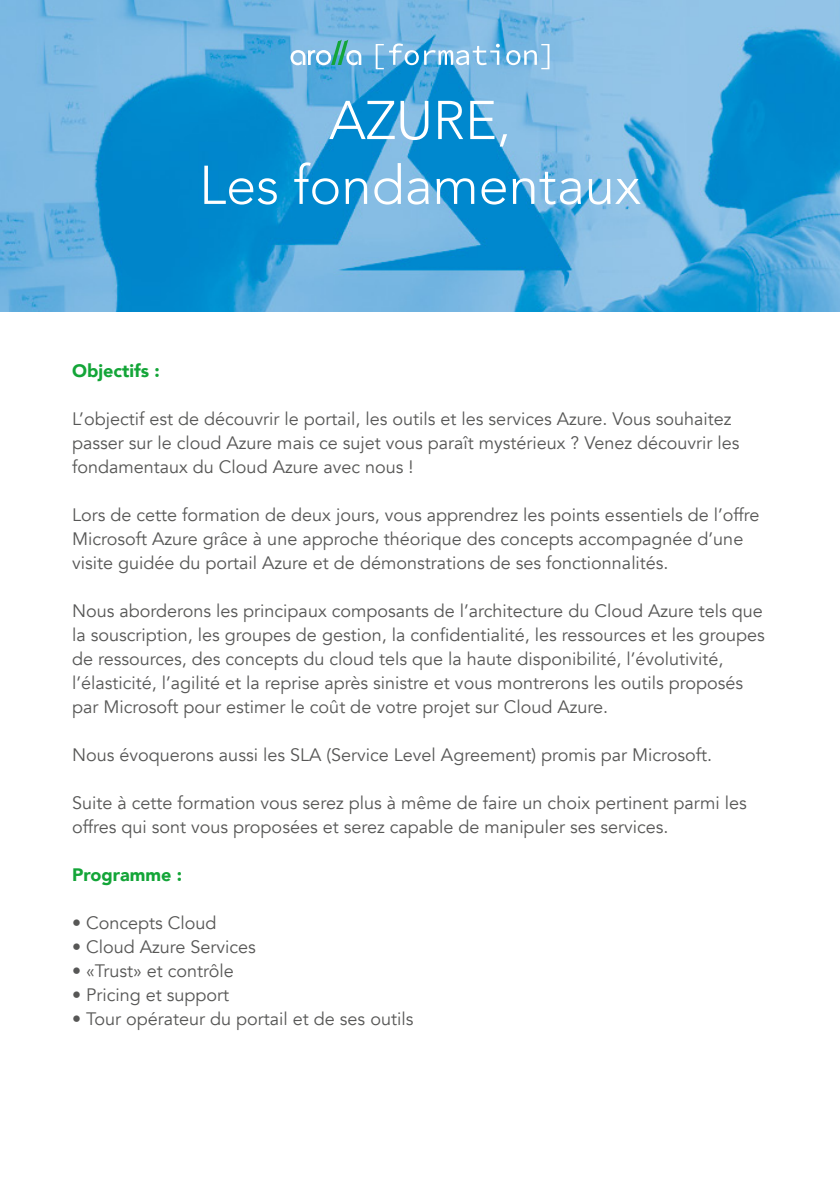
<style>
.page{position:relative;width:840px;height:1191px;background:#fff}
.page>*{position:absolute;margin:0;border:0;box-sizing:border-box;transform-origin:0 0}
.t1{font:300 54px "Avenir";color:#fff}
.t2{font:18px/24px "Avenir";color:#575756}
.t3{font:900 18px "Avenir";color:#13a538}
</style>
<div class="page">
<img style="left:0;top:0;width:839px;height:312px">
<svg style="left:290px;top:40px;width:71px;height:25px"></svg>
<svg style="left:375px;top:44px;width:8px;height:25px"></svg>
<svg style="left:389px;top:43px;width:29px;height:22px"></svg>
<svg style="left:424px;top:44px;width:75px;height:21px"></svg>
<svg style="left:506px;top:44px;width:43px;height:25px"></svg>
<p class="t1" style="left:329px;top:88px;width:184px">AZURE,</p>
<p class="t1" style="left:199px;top:153px;width:443px">Les fondamentaux</p>
<p class="t3" style="left:72px;top:355px;width:89px">Objectifs :</p>
<p class="t2" style="left:72px;top:407px;width:668px">L’objectif est de découvrir le portail, les outils et les services Azure. Vous souhaitez passer sur le cloud Azure mais ce sujet vous paraît mystérieux ? Venez découvrir les fondamentaux du Cloud Azure avec nous !</p>
<p class="t2" style="left:72px;top:503px;width:688px">Lors de cette formation de deux jours, vous apprendrez les points essentiels de l’offre<br>Microsoft Azure grâce à une approche théorique des concepts accompagnée d’une visite guidée du portail Azure et de démonstrations de ses fonctionnalités.</p>
<p class="t2" style="left:72px;top:599px;width:693px">Nous aborderons les principaux composants de l’architecture du Cloud Azure tels que la souscription, les groupes de gestion, la confidentialité, les ressources et les groupes de ressources, des concepts du cloud tels que la haute disponibilité, l’évolutivité, l’élasticité, l’agilité et la reprise après sinistre et vous montrerons les outils proposés par Microsoft pour estimer le coût de votre projet sur Cloud Azure.</p>
<p class="t2" style="left:72px;top:743px;width:641px">Nous évoquerons aussi les SLA (Service Level Agreement) promis par Microsoft.</p>
<p class="t2" style="left:72px;top:791px;width:675px">Suite à cette formation vous serez plus à même de faire un choix pertinent parmi les offres qui sont vous proposées et serez capable de manipuler ses services.</p>
<p class="t3" style="left:72px;top:859px;width:111px">Programme :</p>
<p class="t2" style="left:72px;top:911px;width:146px">• Concepts Cloud</p>
<p class="t2" style="left:72px;top:935px;width:185px">• Cloud Azure Services</p>
<p class="t2" style="left:72px;top:959px;width:163px">• «Trust» et contrôle</p>
<p class="t2" style="left:72px;top:983px;width:158px">• Pricing et support</p>
<p class="t2" style="left:72px;top:1007px;width:342px">• Tour opérateur du portail et de ses outils</p>
</div>
